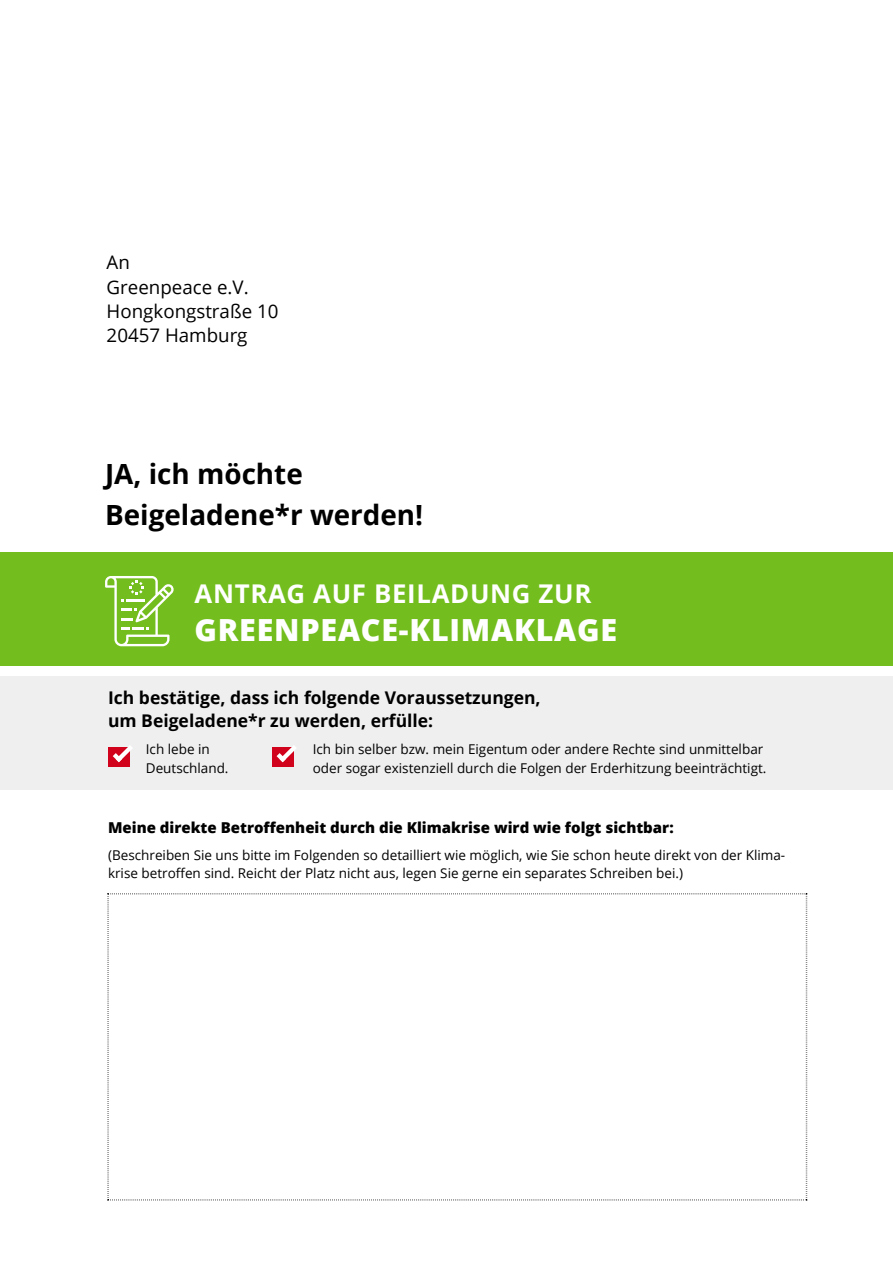
<style>
.page{position:relative;width:893px;height:1263px;background:#fff}
.page>*{position:absolute;margin:0;border:0;box-sizing:border-box;transform-origin:0 0}
.t1{font:800 30.45px "Open Sans";letter-spacing:.025em;color:#fff}
.t2{font:700 27.9px/40.5px "Open Sans";color:#000}
.t3{font:700 25.8px "Open Sans";letter-spacing:.025em;color:#fff}
.t4{font:18.75px/24.3px "Open Sans";color:#000}
.t5{font:700 17.55px/22.8px "Open Sans";color:#000}
.t6{font:800 15px "Open Sans";color:#000}
.t7{font:13.5px/19.5px "Open Sans";color:#000}
</style>
<div class="page">
<svg style="left:107px;top:893px;width:701px;height:308px"></svg>
<div style="left:0;top:553px;width:893px;height:113px;background:#73be1e"></div>
<div style="left:0;top:676px;width:893px;height:113px;background:#efeff0"></div>
<div style="left:108px;top:747px;width:21px;height:19px;background:#d1031c"></div>
<svg style="left:113px;top:746px;width:19px;height:16px"></svg>
<div style="left:272px;top:747px;width:21px;height:19px;background:#d1031c"></div>
<svg style="left:277px;top:746px;width:19px;height:16px"></svg>
<svg style="left:105px;top:576px;width:69px;height:70px"></svg>
<h3 class="t4" style="left:107px;top:250px;width:173px">An<br>Greenpeace e.V.<br>Hongkongstraße 10<br>20457 Hamburg</h3>
<h2 class="t2" style="left:105px;top:453px;width:320px">JA, ich möchte<br>Beigeladene*r werden!</h2>
<h3 class="t3" style="left:195px;top:575px;width:398px">ANTRAG AUF BEILADUNG ZUR</h3>
<h1 class="t1" style="left:195px;top:607px;width:424px">GREENPEACE-KLIMAKLAGE</h1>
<p class="t5" style="left:108px;top:686px;width:434px">Ich bestätige, dass ich folgende Voraussetzungen, um Beigeladene*r zu werden, erfülle:</p>
<p class="t7" style="left:146px;top:739px;width:84px">Ich lebe in<br>Deutschland.</p>
<p class="t7" style="left:313px;top:739px;width:455px">Ich bin selber bzw. mein Eigentum oder andere Rechte sind unmittelbar oder sogar existenziell durch die Folgen der Erderhitzung beeinträchtigt.</p>
<p class="t6" style="left:108px;top:816px;width:567px">Meine direkte Betroffenheit durch die Klimakrise wird wie folgt sichtbar:</p>
<p class="t7" style="left:108px;top:846px;width:679px;line-height:18px">(Beschreiben Sie uns bitte im Folgenden so detailliert wie möglich, wie Sie schon heute direkt von der Klima&shy;krise betroffen sind. Reicht der Platz nicht aus, legen Sie gerne ein separates Schreiben bei.)</p>
</div>
